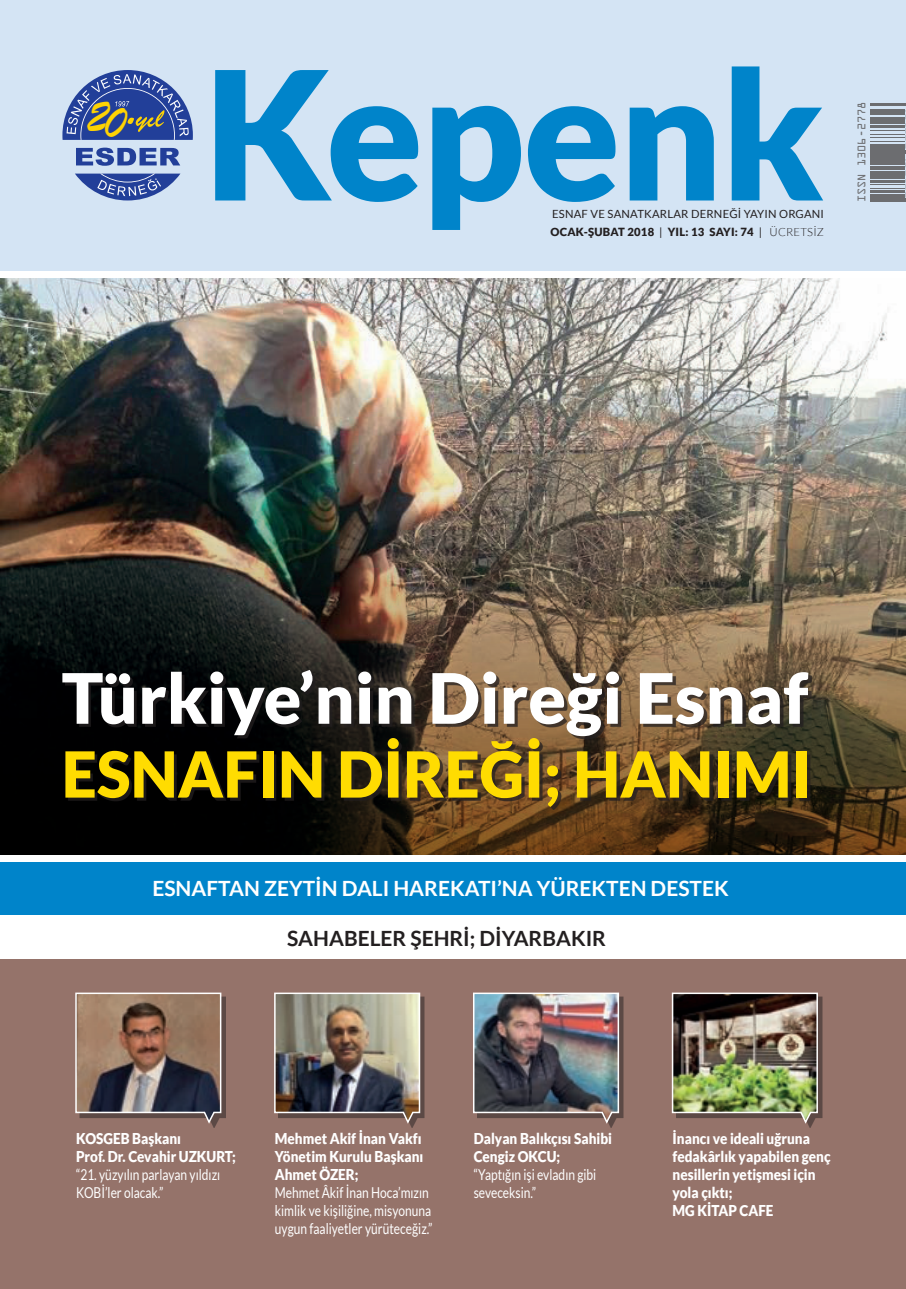
<style>
.page{position:relative;width:906px;height:1289px;background:#fff}
.page>*{position:absolute;margin:0;border:0;box-sizing:border-box;transform-origin:0 0}
.t1{font:900 178.95px "Lato TR";letter-spacing:-.01em;color:#0084ca}
.t2{font:900 69.45px "Lato TR";color:#fff}
.t3{font:900 63.45px "Lato TR";color:#ffdc01}
.t4{font:47.55px "Brush Script";color:#fed304}
.t5{font:700 21px "Lato TR";color:#fff}
.t6{font:700 21px "Lato TR";color:#231f20}
.t7{font:900 15px/18px "Lato TR";color:#fff;scale:.9 1}
.t8{font:15px/18px "Lato TR";color:#fff;scale:.8 1}
.t9{font:11.25px/17.7px "Lato TR";letter-spacing:.02em;color:#231f20}
.t10{font:10.05px "OCRA Std";color:#6c6d70}
.s1{font-weight:900}
.s2{font-weight:300}
</style>
<div class="page">
<img style="left:0;top:278px;width:906px;height:577px">
<div style="left:0;top:0;width:906px;height:274px;background:#d4e4f4"></div>
<hr style="left:871px;top:200px;width:35px;height:1px;background:#6c6d70">
<hr style="left:871px;top:198px;width:35px;height:1px;background:#6c6d70">
<hr style="left:871px;top:194px;width:34px;height:3px;background:#6c6d70">
<hr style="left:871px;top:191px;width:34px;height:2px;background:#6c6d70">
<hr style="left:871px;top:188px;width:34px;height:1px;background:#6c6d70">
<hr style="left:871px;top:183px;width:34px;height:1px;background:#6c6d70">
<hr style="left:871px;top:180px;width:34px;height:2px;background:#6c6d70">
<hr style="left:871px;top:176px;width:34px;height:2px;background:#6c6d70">
<hr style="left:871px;top:171px;width:34px;height:4px;background:#6c6d70">
<hr style="left:871px;top:169px;width:34px;height:1px;background:#6c6d70">
<hr style="left:871px;top:167px;width:34px;height:1px;background:#6c6d70">
<hr style="left:871px;top:162px;width:34px;height:3px;background:#6c6d70">
<hr style="left:871px;top:160px;width:34px;height:1px;background:#6c6d70">
<hr style="left:871px;top:154px;width:34px;height:4px;background:#6c6d70">
<hr style="left:871px;top:152px;width:35px;height:1px;background:#6c6d70">
<hr style="left:871px;top:150px;width:35px;height:1px;background:#6c6d70">
<hr style="left:871px;top:147px;width:34px;height:2px;background:#6c6d70">
<hr style="left:871px;top:144px;width:34px;height:2px;background:#6c6d70">
<hr style="left:871px;top:141px;width:34px;height:1px;background:#6c6d70">
<hr style="left:871px;top:137px;width:34px;height:1px;background:#6c6d70">
<hr style="left:871px;top:134px;width:34px;height:1px;background:#6c6d70">
<hr style="left:871px;top:129px;width:34px;height:1px;background:#6c6d70">
<hr style="left:871px;top:125px;width:34px;height:2px;background:#6c6d70">
<hr style="left:871px;top:121px;width:34px;height:2px;background:#6c6d70">
<hr style="left:871px;top:117px;width:34px;height:3px;background:#6c6d70">
<hr style="left:871px;top:114px;width:34px;height:1px;background:#6c6d70">
<hr style="left:871px;top:112px;width:34px;height:1px;background:#6c6d70">
<hr style="left:871px;top:110px;width:34px;height:1px;background:#6c6d70">
<hr style="left:871px;top:104px;width:35px;height:1px;background:#6c6d70">
<hr style="left:871px;top:103px;width:35px;height:1px;background:#6c6d70">
<div style="left:1px;top:861px;width:905px;height:54px;background:#0084ca"></div>
<div style="left:0;top:955px;width:906px;height:333px;background:#95736a"></div>
<div style="left:79px;top:996px;width:147px;height:131px;background:#231f20;opacity:.5"></div>
<svg style="left:75px;top:992px;width:147px;height:133px"></svg>
<div style="left:278px;top:996px;width:146px;height:131px;background:#231f20;opacity:.5"></div>
<img style="left:274px;top:992px;width:147px;height:133px">
<div style="left:676px;top:996px;width:146px;height:131px;background:#231f20;opacity:.5"></div>
<img style="left:671px;top:992px;width:147px;height:133px">
<div style="left:477px;top:996px;width:146px;height:131px;background:#231f20;opacity:.5"></div>
<img style="left:473px;top:992px;width:147px;height:133px">
<div style="left:0;top:271px;width:906px;height:6px;background:#fff"></div>
<div style="left:0;top:952px;width:906px;height:6px;background:#fff"></div>
<svg style="left:62px;top:70px;width:131px;height:130px"></svg>
<div style="left:65px;top:673px;width:746px;height:137px;background:#231f20;opacity:.75"></div>
<h3 class="t4" style="left:87px;top:88px;width:40px">20</h3>
<h1 class="t1" style="left:204px;top:30px;width:621px">Kepenk</h1>
<p class="t9" style="left:550px;top:205px;width:275px">ESNAF VE SANATKARLAR DERNEĞİ YAYIN ORGANI<br><span class="s1">OCAK-ŞUBAT 2018</span> | <span class="s1">YIL: 13 SAYI: 74</span> | <span class="s2">ÜCRETSİZ</span></p>
<p class="t10" style="left:857px;top:202px;width:102px;rotate:-90deg">ISSN 1306-2778</p>
<h2 class="t2" style="left:62px;top:657px;width:748px">Türkiye’nin Direği Esnaf</h2>
<h3 class="t3" style="left:62px;top:737px;width:751px">ESNAFIN DİREĞİ; HANIMI</h3>
<h3 class="t5" style="left:152px;top:876px;width:578px">ESNAFTAN ZEYTİN DALI HAREKATI’NA YÜREKTEN DESTEK</h3>
<h3 class="t6" style="left:287px;top:925px;width:320px">SAHABELER ŞEHRİ; DİYARBAKIR</h3>
<p class="t7" style="left:76px;top:1129px;width:179px">KOSGEB Başkanı<br>Prof. Dr. Cevahir UZKURT;</p>
<p class="t8" style="left:76px;top:1165px;width:182px">“21. yüzyılın parlayan yıldızı<br>KOBİ’ler olacak.”</p>
<p class="t7" style="left:275px;top:1129px;width:166px">Mehmet Akif İnan Vakfı<br>Yönetim Kurulu Başkanı<br>Ahmet ÖZER;</p>
<p class="t8" style="left:275px;top:1183px;width:198px">Mehmet Âkif İnan Hoca’mızın kimlik ve kişiliğine, misyonuna uygun faaliyetler yürüteceğiz.”</p>
<p class="t7" style="left:474px;top:1129px;width:155px">Dalyan Balıkçısı Sahibi<br>Cengiz OKCU;</p>
<p class="t8" style="left:474px;top:1165px;width:155px">“Yaptığın işi evladın gibi seveceksin.”</p>
<p class="t7" style="left:672px;top:1129px;width:177px">İnancı ve ideali uğruna fedakârlık yapabilen genç nesillerin yetişmesi için yola çıktı;<br>MG KİTAP CAFE</p>
</div>
